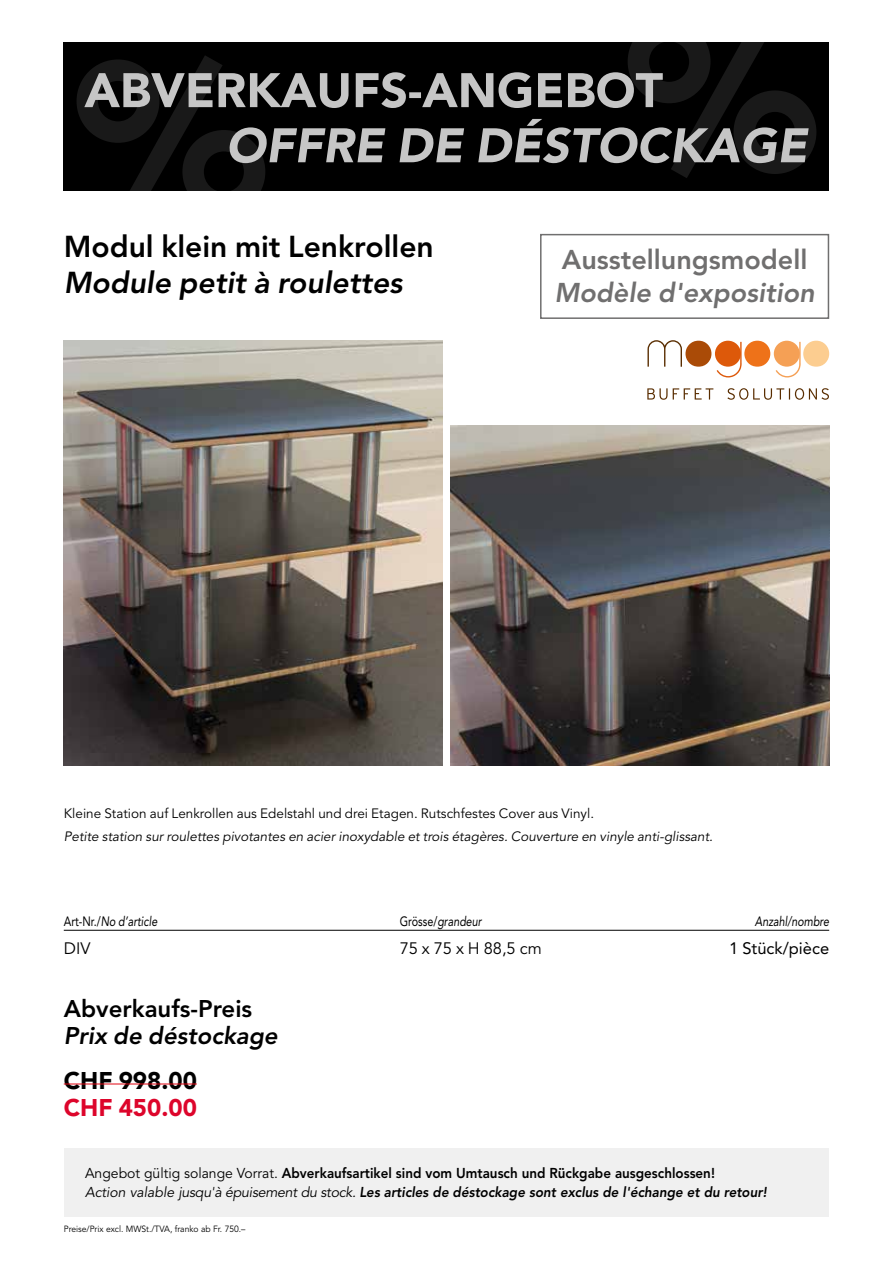
<style>
.page{position:relative;width:893px;height:1263px;background:#fff}
.page>*{position:absolute;margin:0;border:0;box-sizing:border-box;transform-origin:0 0}
.t1{font:800 30px "Avenir LT Std";color:#000}
.t2{font:italic 800 30px "Avenir LT Std";color:#000}
.t3{font:800 27px "Avenir LT Std";color:#706f6f}
.t4{font:italic 800 27px "Avenir LT Std";color:#706f6f}
.t5{font:800 24px "Avenir LT Std";color:#000}
.t6{font:italic 800 24px "Avenir LT Std";color:#000}
.t7{font:900 24px "Avenir LT Std";color:#000}
.t8{font:900 24px "Avenir LT Std";color:#dd052b}
.t9{font:16.5px "Avenir LT Std";color:#000}
.t10{font:16.5px "Avenir LT Std";color:#000}
.t11{font:800 14.25px/19.5px "Avenir LT Std";color:#000;scale:.94 1}
.t12{font:italic 13.5px "Avenir LT Std";color:#000}
.t13{font:13.5px "Avenir LT Std";color:#000}
.t14{font:italic 13.5px "Avenir LT Std";color:#000;scale:.8 1}
.t15{font:9px "Avenir LT Std";color:#000;scale:.95 1}
.s1{font-style:normal}
.s2{font-weight:400}
.s3{font-weight:400;font-style:italic}
.s4{font-style:italic}
</style>
<div class="page">
<div style="left:64px;top:43px;width:765px;height:148px;background:#000"></div>
<svg style="left:77px;top:42px;width:739px;height:149px"></svg>
<div style="left:64px;top:1148px;width:765px;height:68px;background:#f0f0f0"></div>
<hr style="left:64px;top:930px;width:765px;height:1px;background:#000">
<img style="left:451px;top:425px;width:378px;height:340px">
<img style="left:64px;top:340px;width:378px;height:425px">
<div style="left:540px;top:234px;width:289px;height:85px;border:2px solid #706f6f"></div>
<svg style="left:715px;top:341px;width:26px;height:26px"></svg>
<svg style="left:717px;top:341px;width:53px;height:36px"></svg>
<svg style="left:647px;top:388px;width:182px;height:12px"></svg>
<div style="left:774px;top:341px;width:26px;height:26px;background:#f5a055;border-radius:50%"></div>
<svg style="left:776px;top:341px;width:53px;height:36px"></svg>
<svg style="left:647px;top:340px;width:64px;height:27px"></svg>
<hr style="left:64px;top:1083px;width:133px;height:1px;background:#e30613">
<h1 class="t1" style="left:64px;top:228px;width:371px">Modul klein mit Lenkrollen</h1>
<h1 class="t2" style="left:64px;top:264px;width:340px">Module petit à roulettes</h1>
<h2 class="t3" style="left:562px;top:243px;width:247px">Ausstellungsmodell</h2>
<h2 class="t4" style="left:554px;top:276px;width:262px">Modèle d'exposition</h2>
<p class="t13" style="left:64px;top:806px;width:532px">Kleine Station auf Lenkrollen aus Edelstahl und drei Etagen. Rutschfestes Cover aus Vinyl.</p>
<p class="t12" style="left:64px;top:828px;width:651px">Petite station sur roulettes pivotantes en acier inoxydable et trois étagères. Couverture en vinyle anti-glissant.</p>
<p class="t14" style="left:64px;top:913px;width:118px"><span class="s1">Art-Nr./</span>No d’article</p>
<p class="t14" style="left:400px;top:913px;width:104px"><span class="s1">Grösse/</span>grandeur</p>
<p class="t14" style="left:755px;top:913px;width:95px">Anzahl/nombre</p>
<p class="t9" style="left:64px;top:938px;width:28px">DIV</p>
<p class="t9" style="left:400px;top:938px;width:143px">75 x 75 x H 88,5 cm</p>
<p class="t10" style="left:729px;top:938px;width:101px">1 Stück/pièce</p>
<h3 class="t5" style="left:64px;top:995px;width:190px">Abverkaufs-Preis</h3>
<h3 class="t6" style="left:64px;top:1022px;width:215px">Prix de déstockage</h3>
<h3 class="t7" style="left:64px;top:1066px;width:135px">CHF 998.00</h3>
<h3 class="t8" style="left:64px;top:1092px;width:135px">CHF 450.00</h3>
<p class="t11" style="left:85px;top:1163px;width:727px"><span class="s2">Angebot gültig solange Vorrat.</span> Abverkaufsartikel sind vom Umtausch und Rückgabe ausgeschlossen!<br><span class="s3">Action valable jusqu'à épuisement du stock.</span> <span class="s4">Les articles de déstockage sont exclus de l'échange et du retour!</span></p>
<p class="t15" style="left:64px;top:1223px;width:193px">Preise/Prix excl. MWSt./TVA, franko ab Fr. 750.–</p>
</div>
